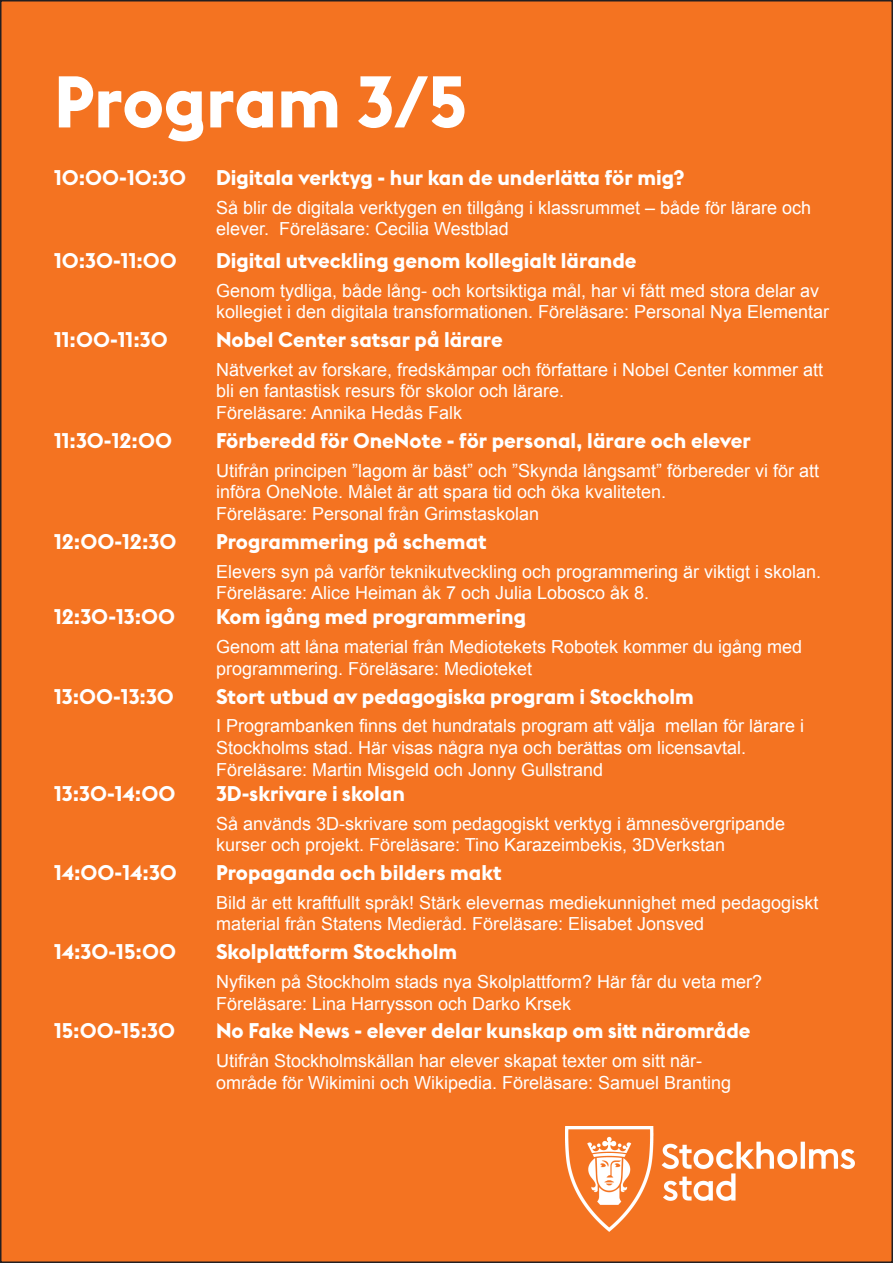
<style>
.page{position:relative;width:893px;height:1263px;background:#fff}
.page>*{position:absolute;margin:0;border:0;box-sizing:border-box;transform-origin:0 0}
.t1{font:700 72px "Stockholm Type";color:#fff}
.t2{font:700 21px "Stockholm Type";color:#fff}
.t3{font:18px/21.6px "Arial";color:#fff}
</style>
<div class="page">
<div style="left:1px;top:1px;width:891px;height:1261px;background:#f47321"></div>
<img style="left:566px;top:1127px;width:289px;height:105px">
<h1 class="t1" style="left:54px;top:51px;width:415px">Program 3/5</h1>
<p class="t2" style="left:54px;top:163px;width:134px">10:00-10:30</p>
<p class="t2" style="left:216px;top:163px;width:470px">Digitala verktyg - hur kan de underlätta för mig?</p>
<p class="t3" style="left:216px;top:197px;width:597px">Så blir de digitala verktygen en tillgång i klassrummet – både för lärare och elever. Föreläsare: Cecilia Westblad</p>
<p class="t2" style="left:54px;top:245px;width:124px">10:30-11:00</p>
<p class="t2" style="left:216px;top:245px;width:422px">Digital utveckling genom kollegialt lärande</p>
<p class="t3" style="left:216px;top:280px;width:615px">Genom tydliga, både lång- och kortsiktiga mål, har vi fått med stora delar av kollegiet i den digitala transformationen. Föreläsare: Personal Nya Elementar</p>
<p class="t2" style="left:54px;top:325px;width:115px">11:00-11:30</p>
<p class="t2" style="left:216px;top:325px;width:288px">Nobel Center satsar på lärare</p>
<p class="t3" style="left:216px;top:359px;width:609px">Nätverket av forskare, fredskämpar och författare i Nobel Center kommer att bli en fantastisk resurs för skolor och lärare.<br>Föreläsare: Annika Hedås Falk</p>
<p class="t2" style="left:54px;top:425px;width:120px">11:30-12:00</p>
<p class="t2" style="left:216px;top:425px;width:536px">Förberedd för OneNote - för personal, lärare och elever</p>
<p class="t3" style="left:216px;top:460px;width:605px">Utifrån principen ”lagom är bäst” och ”Skynda långsamt” förbereder vi för att införa OneNote. Målet är att spara tid och öka kvaliteten.<br>Föreläsare: Personal från Grimstaskolan</p>
<p class="t2" style="left:54px;top:526px;width:124px">12:00-12:30</p>
<p class="t2" style="left:216px;top:526px;width:272px">Programmering på schemat</p>
<p class="t3" style="left:216px;top:561px;width:607px">Elevers syn på varför teknikutveckling och programmering är viktigt i skolan.<br>Föreläsare: Alice Heiman åk 7 och Julia Lobosco åk 8.</p>
<p class="t2" style="left:54px;top:602px;width:123px">12:30-13:00</p>
<p class="t2" style="left:216px;top:602px;width:311px">Kom igång med programmering</p>
<p class="t3" style="left:216px;top:636px;width:588px">Genom att låna material från Mediotekets Robotek kommer du igång med programmering. Föreläsare: Medioteket</p>
<p class="t2" style="left:54px;top:681px;width:121px">13:00-13:30</p>
<p class="t2" style="left:216px;top:681px;width:479px">Stort utbud av pedagogiska program i Stockholm</p>
<p class="t3" style="left:216px;top:715px;width:590px">I Programbanken finns det hundratals program att välja mellan för lärare i<br>Stockholms stad. Här visas några nya och berättas om licensavtal.<br>Föreläsare: Martin Misgeld och Jonny Gullstrand</p>
<p class="t2" style="left:54px;top:778px;width:123px">13:30-14:00</p>
<p class="t2" style="left:216px;top:778px;width:190px">3D-skrivare i skolan</p>
<p class="t3" style="left:216px;top:813px;width:571px">Så används 3D-skrivare som pedagogiskt verktyg i ämnesövergripande kurser och projekt. Föreläsare: Tino Karazeimbekis, 3DVerkstan</p>
<p class="t2" style="left:54px;top:857px;width:124px">14:00-14:30</p>
<p class="t2" style="left:216px;top:857px;width:287px">Propaganda och bilders makt</p>
<p class="t3" style="left:216px;top:892px;width:604px">Bild är ett kraftfullt språk! Stärk elevernas mediekunnighet med pedagogiskt material från Statens Medieråd. Föreläsare: Elisabet Jonsved</p>
<p class="t2" style="left:54px;top:937px;width:124px">14:30-15:00</p>
<p class="t2" style="left:216px;top:937px;width:243px">Skolplattform Stockholm</p>
<p class="t3" style="left:216px;top:971px;width:548px">Nyfiken på Stockholm stads nya Skolplattform? Här får du veta mer?<br>Föreläsare: Lina Harrysson och Darko Krsek</p>
<p class="t2" style="left:54px;top:1016px;width:123px">15:00-15:30</p>
<p class="t2" style="left:216px;top:1016px;width:536px">No Fake News - elever delar kunskap om sitt närområde</p>
<p class="t3" style="left:216px;top:1050px;width:517px">Utifrån Stockholmskällan har elever skapat texter om sitt när&shy;område för Wikimini och Wikipedia. Föreläsare: Samuel Branting</p>
</div>
